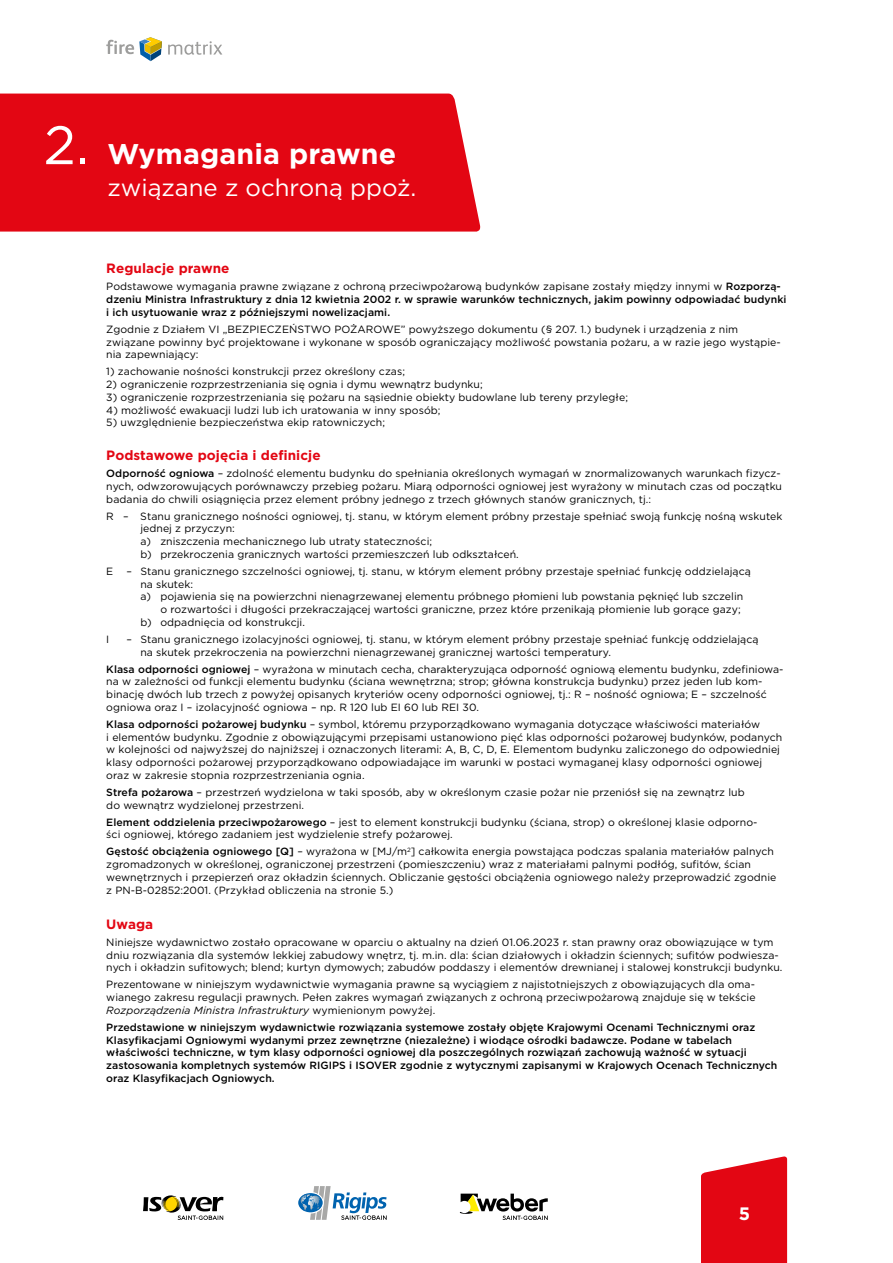
<style>
.page{position:relative;width:893px;height:1263px;background:#fff}
.page>*{position:absolute;margin:0;border:0;box-sizing:border-box;transform-origin:0 0}
.t1{font:700 28.5px "Gotham";letter-spacing:.005em;color:#fff}
.t2{font:24px "Gotham";color:#fff}
.t3{font:700 18px "Gotham";color:#fff}
.t4{font:700 13.5px "Gotham";letter-spacing:.005em;color:#e30613}
.t5{font:10.5px/12.8px "Gotham";letter-spacing:.005em;color:#000}
.t6{font:500 10.5px/12.8px "Gotham";letter-spacing:.005em;color:#000}
.s1{font-weight:400;font-size:54px}
.s2{font-weight:400}
.s3{font-weight:500}
.s4{font-style:italic}
</style>
<div class="page">
<svg style="left:701px;top:1156px;width:86px;height:107px;background:#e51a26"></svg>
<div style="left:0;top:94px;width:481px;height:138px;background:#e30613"></div>
<svg style="left:143px;top:1195px;width:80px;height:25px"></svg>
<svg style="left:298px;top:1186px;width:89px;height:34px"></svg>
<svg style="left:460px;top:1193px;width:88px;height:27px"></svg>
<svg style="left:168px;top:41px;width:54px;height:14px"></svg>
<svg style="left:106px;top:37px;width:56px;height:24px"></svg>
<h1 class="t1" style="left:44px;top:135px;width:354px"><span class="s1">2.</span> Wymagania prawne</h1>
<h2 class="t2" style="left:107px;top:172px;width:310px">związane z ochroną ppoż.</h2>
<p class="t4" style="left:106px;top:260px;width:125px">Regulacje prawne</p>
<p class="t6" style="left:106px;top:280px;width:682px"><span class="s2">Podstawowe wymagania prawne związane z ochroną przeciwpożarową budynków zapisane zostały między innymi w</span> Rozporzą&shy;dzeniu Ministra Infrastruktury z dnia 12 kwietnia 2002 r. w sprawie warunków technicznych, jakim powinny odpowiadać budynki i ich usytuowanie wraz z późniejszymi nowelizacjami.</p>
<p class="t5" style="left:106px;top:323px;width:676px">Zgodnie z Działem VI „BEZPIECZEŃSTWO POŻAROWE” powyższego dokumentu (§ 207. 1.) budynek i urządzenia z nim związane powinny być projektowane i wykonane w sposób ograniczający możliwość powstania pożaru, a w razie jego wystąpie&shy;nia zapewniający:</p>
<p class="t5" style="left:106px;top:365px;width:300px">1) zachowanie nośności konstrukcji przez określony czas;</p>
<p class="t5" style="left:106px;top:378px;width:378px">2) ograniczenie rozprzestrzeniania się ognia i dymu wewnątrz budynku;</p>
<p class="t5" style="left:106px;top:391px;width:523px">3) ograniczenie rozprzestrzeniania się pożaru na sąsiednie obiekty budowlane lub tereny przyległe;</p>
<p class="t5" style="left:106px;top:403px;width:336px">4) możliwość ewakuacji ludzi lub ich uratowania w inny sposób;</p>
<p class="t5" style="left:106px;top:416px;width:280px">5) uwzględnienie bezpieczeństwa ekip ratowniczych;</p>
<p class="t4" style="left:106px;top:446px;width:216px">Podstawowe pojęcia i definicje</p>
<p class="t5" style="left:106px;top:467px;width:677px;text-align:justify"><span class="s3">Odporność ogniowa</span> – zdolność elementu budynku do spełniania określonych wymagań w znormalizowanych warunkach fizycz&shy;nych, odwzorowujących porównawczy przebieg pożaru. Miarą odporności ogniowej jest wyrażony w minutach czas od początku badania do chwili osiągnięcia przez element próbny jednego z trzech głównych stanów granicznych, tj.:</p>
<p class="t5" style="left:140px;top:509px;width:644px;text-indent:-34px">R – Stanu granicznego nośności ogniowej, tj. stanu, w którym element próbny przestaje spełniać swoją funkcję nośną wskutek jednej z przyczyn:<br>a) zniszczenia mechanicznego lub utraty stateczności;<br>b) przekroczenia granicznych wartości przemieszczeń lub odkształceń.</p>
<p class="t5" style="left:106px;top:565px;width:9px">E</p>
<p class="t5" style="left:127px;top:565px;width:626px">– Stanu granicznego szczelności ogniowej, tj. stanu, w którym element próbny przestaje spełniać funkcję oddzielającą</p>
<p class="t5" style="left:140px;top:577px;width:54px">na skutek:</p>
<p class="t5" style="left:140px;top:590px;width:604px">a) pojawienia się na powierzchni nienagrzewanej elementu próbnego płomieni lub powstania pęknięć lub szczelin</p>
<p class="t5" style="left:160px;top:603px;width:582px">o rozwartości i długości przekraczającej wartości graniczne, przez które przenikają płomienie lub gorące gazy;</p>
<p class="t5" style="left:140px;top:616px;width:166px">b) odpadnięcia od konstrukcji.</p>
<p class="t5" style="left:106px;top:633px;width:5px">I</p>
<p class="t5" style="left:140px;top:633px;width:620px;text-indent:-14px">– Stanu granicznego izolacyjności ogniowej, tj. stanu, w którym element próbny przestaje spełniać funkcję oddzielającą na skutek przekroczenia na powierzchni nienagrzewanej granicznej wartości temperatury.</p>
<p class="t5" style="left:106px;top:662px;width:679px"><span class="s3">Klasa odporności ogniowej</span> – wyrażona w minutach cecha, charakteryzująca odporność ogniową elementu budynku, zdefiniowa&shy;na w zależności od funkcji elementu budynku (ściana wewnętrzna; strop; główna konstrukcja budynku) przez jeden lub kom&shy;binację dwóch lub trzech z powyżej opisanych kryteriów oceny odporności ogniowej, tj.: R – nośność ogniowa; E – szczelność ogniowa oraz I – izolacyjność ogniowa – np. R 120 lub EI 60 lub REI 30.</p>
<p class="t5" style="left:106px;top:718px;width:677px"><span class="s3">Klasa odporności pożarowej budynku</span> – symbol, któremu przyporządkowano wymagania dotyczące właściwości materiałów<br>i elementów budynku. Zgodnie z obowiązującymi przepisami ustanowiono pięć klas odporności pożarowej budynków, podanych w kolejności od najwyższej do najniższej i oznaczonych literami: A, B, C, D, E. Elementom budynku zaliczonego do odpowiedniej klasy odporności pożarowej przyporządkowano odpowiadające im warunki w postaci wymaganej klasy odporności ogniowej oraz w zakresie stopnia rozprzestrzeniania ognia.</p>
<p class="t5" style="left:106px;top:786px;width:640px"><span class="s3">Strefa pożarowa</span> – przestrzeń wydzielona w taki sposób, aby w określonym czasie pożar nie przeniósł się na zewnątrz lub do wewnątrz wydzielonej przestrzeni.</p>
<p class="t5" style="left:106px;top:815px;width:653px"><span class="s3">Element oddzielenia przeciwpożarowego</span> – jest to element konstrukcji budynku (ściana, strop) o określonej klasie odporno&shy;ści ogniowej, którego zadaniem jest wydzielenie strefy pożarowej.</p>
<p class="t5" style="left:106px;top:845px;width:672px"><span class="s3">Gęstość obciążenia ogniowego [Q]</span> – wyrażona w [MJ/m<sup>2</sup>] całkowita energia powstająca podczas spalania materiałów palnych zgromadzonych w określonej, ograniczonej przestrzeni (pomieszczeniu) wraz z materiałami palnymi podłóg, sufitów, ścian wewnętrznych i przepierzeń oraz okładzin ściennych. Obliczanie gęstości obciążenia ogniowego należy przeprowadzić zgodnie z PN-B-02852:2001. (Przykład obliczenia na stronie 5.)</p>
<p class="t4" style="left:106px;top:915px;width:48px">Uwaga</p>
<p class="t5" style="left:106px;top:935px;width:678px">Niniejsze wydawnictwo zostało opracowane w oparciu o aktualny na dzień 01.06.2023 r. stan prawny oraz obowiązujące w tym dniu rozwiązania dla systemów lekkiej zabudowy wnętrz, tj. m.in. dla: ścian działowych i okładzin ściennych; sufitów podwiesza&shy;nych i okładzin sufitowych; blend; kurtyn dymowych; zabudów poddaszy i elementów drewnianej i stalowej konstrukcji budynku.</p>
<p class="t5" style="left:106px;top:978px;width:651px;text-align:justify">Prezentowane w niniejszym wydawnictwie wymagania prawne są wyciągiem z najistotniejszych z obowiązujących dla oma&shy;wianego zakresu regulacji prawnych. Pełen zakres wymagań związanych z ochroną przeciwpożarową znajduje się w tekście <span class="s4">Rozporządzenia Ministra Infrastruktury</span> wymienionym powyżej.</p>
<p class="t6" style="left:106px;top:1020px;width:673px">Przedstawione w niniejszym wydawnictwie rozwiązania systemowe zostały objęte Krajowymi Ocenami Technicznymi oraz Klasyfikacjami Ogniowymi wydanymi przez zewnętrzne (niezależne) i wiodące ośrodki badawcze. Podane w tabelach właściwości techniczne, w tym klasy odporności ogniowej dla poszczególnych rozwiązań zachowują ważność w sytuacji zastosowania kompletnych systemów RIGIPS i ISOVER zgodnie z wytycznymi zapisanymi w Krajowych Ocenach Technicznych oraz Klasyfikacjach Ogniowych.</p>
<h3 class="t3" style="left:739px;top:1202px;width:13px">5</h3>
</div>
